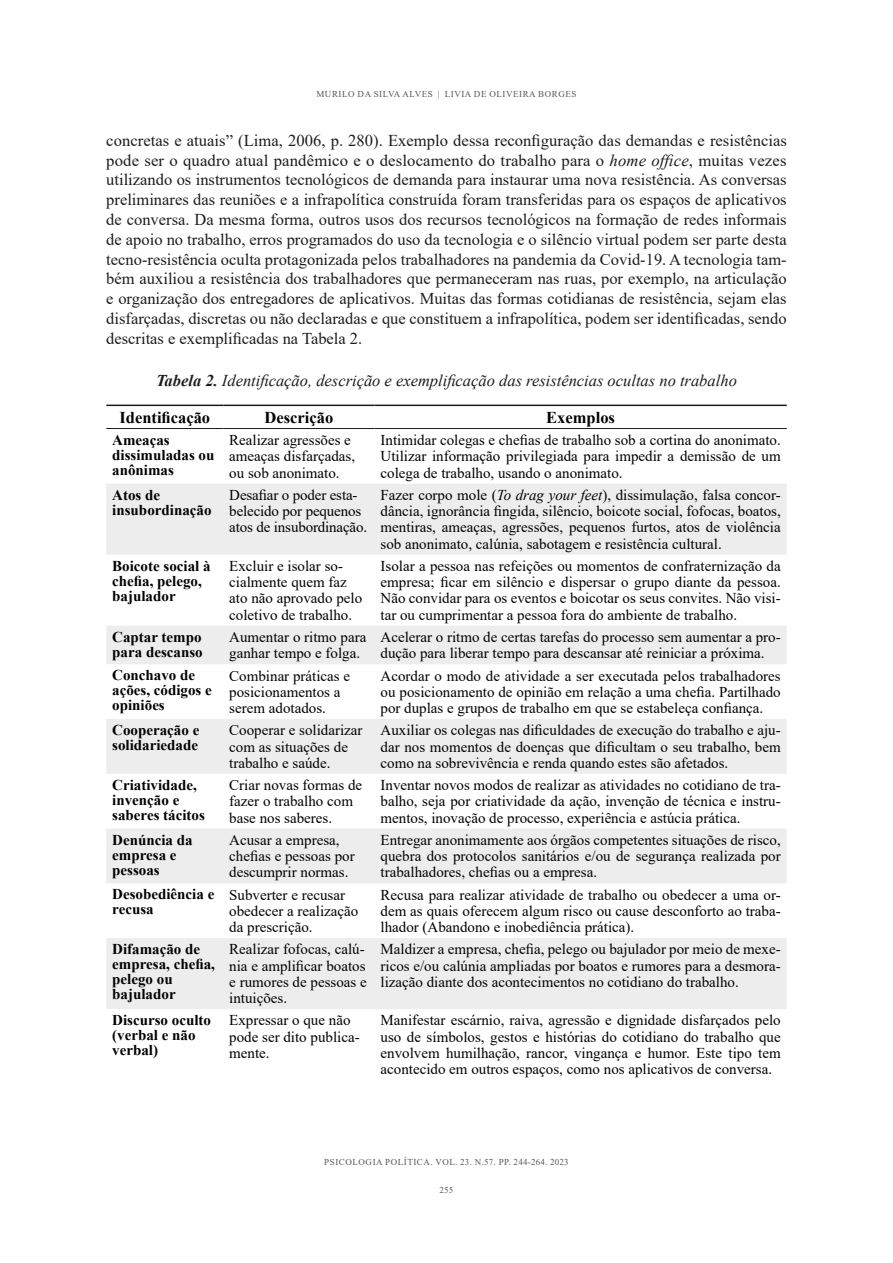
<style>
.page{position:relative;width:893px;height:1263px;background:#fff}
.page>*{position:absolute;margin:0;border:0;box-sizing:border-box;transform-origin:0 0}
.t1{font:16.5px/19.8px "Times New Roman";color:#1d1d1b;text-align:justify}
.t2{font:italic 16.5px "Times New Roman";color:#1d1d1b}
.t3{font:700 16.5px "Times New Roman";color:#020203}
.t4{font:15px/16.2px "Times New Roman";color:#020203}
.t5{font:700 15px/15px "Times New Roman";color:#020203}
.t6{font:9px "Times New Roman";letter-spacing:.06em;color:#575756}
.s1{font-style:italic}
.s2{font-weight:700}
</style>
<div class="page">
<svg style="left:106px;top:484px;width:681px;height:525px;fill:#ededed"></svg>
<hr style="left:106px;top:405px;width:117px;height:1px;background:#1d1d1b">
<hr style="left:223px;top:405px;width:151px;height:1px;background:#1d1d1b">
<hr style="left:374px;top:405px;width:413px;height:1px;background:#1d1d1b">
<hr style="left:106px;top:428px;width:117px;height:1px;background:#1d1d1b">
<hr style="left:223px;top:428px;width:151px;height:1px;background:#1d1d1b">
<hr style="left:374px;top:428px;width:413px;height:1px;background:#1d1d1b">
<p class="t6" style="left:316px;top:88px;width:262px">MURILO DA SILVA ALVES | LIVIA DE OLIVEIRA BORGES</p>
<p class="t1" style="left:106px;top:130px;width:682px">concretas e atuais” (Lima, 2006, p. 280). Exemplo dessa reconfiguração das demandas e resistências pode ser o quadro atual pandêmico e o deslocamento do trabalho para o <span class="s1">home office</span>, muitas vezes utilizando os instrumentos tecnológicos de demanda para instaurar uma nova resistência. As conversas preliminares das reuniões e a infrapolítica construída foram transferidas para os espaços de aplicativos de conversa. Da mesma forma, outros usos dos recursos tecnológicos na formação de redes informais de apoio no trabalho, erros programados do uso da tecnologia e o silêncio virtual podem ser parte desta tecno-resistência oculta protagonizada pelos trabalhadores na pandemia da Covid-19. A tecnologia tam&shy;bém auxiliou a resistência dos trabalhadores que permaneceram nas ruas, por exemplo, na articulação e organização dos entregadores de aplicativos. Muitas das formas cotidianas de resistência, sejam elas disfarçadas, discretas ou não declaradas e que constituem a infrapolítica, podem ser identificadas, sendo descritas e exemplificadas na Tabela 2.</p>
<p class="t2" style="left:156px;top:369px;width:582px"><span class="s2">Tabela 2.</span> Identificação, descrição e exemplificação das resistências ocultas no trabalho</p>
<p class="t3" style="left:119px;top:405px;width:92px">Identificação</p>
<p class="t3" style="left:265px;top:405px;width:70px">Descrição</p>
<p class="t3" style="left:546px;top:405px;width:70px">Exemplos</p>
<p class="t5" style="left:112px;top:432px;width:104px">Ameaças dissimuladas ou anônimas</p>
<p class="t4" style="left:229px;top:432px;width:127px">Realizar agressões e ameaças disfarçadas, ou sob anonimato.</p>
<p class="t4" style="left:380px;top:432px;width:402px;text-align:justify">Intimidar colegas e chefias de trabalho sob a cortina do anonimato.<br>Utilizar informação privilegiada para impedir a demissão de um colega de trabalho, usando o anonimato.</p>
<p class="t5" style="left:112px;top:487px;width:101px">Atos de insubordinação</p>
<p class="t4" style="left:229px;top:486px;width:139px">Desafiar o poder esta&shy;belecido por pequenos atos de insubordinação.</p>
<p class="t4" style="left:380px;top:486px;width:402px;text-align:justify">Fazer corpo mole (<span class="s1">To drag your feet</span>), dissimulação, falsa concor&shy;dância, ignorância fingida, silêncio, boicote social, fofocas, boatos, mentiras, ameaças, agressões, pequenos furtos, atos de violência sob anonimato, calúnia, sabotagem e resistência cultural.</p>
<p class="t5" style="left:112px;top:558px;width:100px">Boicote social à chefia, pelego, bajulador</p>
<p class="t4" style="left:229px;top:557px;width:134px">Excluir e isolar so&shy;cialmente quem faz ato não aprovado pelo coletivo de trabalho.</p>
<p class="t4" style="left:380px;top:557px;width:402px;text-align:justify">Isolar a pessoa nas refeições ou momentos de confraternização da empresa; ficar em silêncio e dispersar o grupo diante da pessoa.<br>Não convidar para os eventos e boicotar os seus convites. Não visi&shy;tar ou cumprimentar a pessoa fora do ambiente de trabalho.</p>
<p class="t5" style="left:112px;top:629px;width:92px">Captar tempo para descanso</p>
<p class="t4" style="left:229px;top:628px;width:139px">Aumentar o ritmo para ganhar tempo e folga.</p>
<p class="t4" style="left:380px;top:628px;width:402px">Acelerar o ritmo de certas tarefas do processo sem aumentar a pro&shy;dução para liberar tempo para descansar até reiniciar a próxima.</p>
<p class="t5" style="left:112px;top:667px;width:101px">Conchavo de ações, códigos e opiniões</p>
<p class="t4" style="left:229px;top:667px;width:122px">Combinar práticas e posicionamentos a serem adotados.</p>
<p class="t4" style="left:380px;top:667px;width:402px;text-align:justify">Acordar o modo de atividade a ser executada pelos trabalhadores ou posicionamento de opinião em relação a uma chefia. Partilhado por duplas e grupos de trabalho em que se estabeleça confiança.</p>
<p class="t5" style="left:112px;top:722px;width:89px">Cooperação e solidariedade</p>
<p class="t4" style="left:229px;top:722px;width:135px">Cooperar e solidarizar com as situações de trabalho e saúde.</p>
<p class="t4" style="left:380px;top:722px;width:402px;text-align:justify">Auxiliar os colegas nas dificuldades de execução do trabalho e aju&shy;dar nos momentos de doenças que dificultam o seu trabalho, bem como na sobrevivência e renda quando estes são afetados.</p>
<p class="t5" style="left:112px;top:777px;width:94px">Criatividade, invenção e saberes tácitos</p>
<p class="t4" style="left:229px;top:776px;width:134px">Criar novas formas de fazer o trabalho com base nos saberes.</p>
<p class="t4" style="left:380px;top:776px;width:402px;text-align:justify">Inventar novos modos de realizar as atividades no cotidiano de tra&shy;balho, seja por criatividade da ação, invenção de técnica e instru&shy;mentos, inovação de processo, experiência e astúcia prática.</p>
<p class="t5" style="left:112px;top:832px;width:82px">Denúncia da empresa e pessoas</p>
<p class="t4" style="left:229px;top:831px;width:127px">Acusar a empresa, chefias e pessoas por descumprir normas.</p>
<p class="t4" style="left:380px;top:831px;width:402px;text-align:justify">Entregar anonimamente aos órgãos competentes situações de risco, quebra dos protocolos sanitários e/ou de segurança realizada por trabalhadores, chefias ou a empresa.</p>
<p class="t5" style="left:112px;top:886px;width:104px">Desobediência e recusa</p>
<p class="t4" style="left:229px;top:886px;width:131px">Subverter e recusar obedecer a realização da prescrição.</p>
<p class="t4" style="left:380px;top:886px;width:402px;text-align:justify">Recusa para realizar atividade de trabalho ou obedecer a uma or&shy;dem as quais oferecem algum risco ou cause desconforto ao traba&shy;lhador (Abandono e inobediência prática).</p>
<p class="t5" style="left:112px;top:941px;width:104px">Difamação de empresa, chefia, pelego ou bajulador</p>
<p class="t4" style="left:229px;top:941px;width:139px">Realizar fofocas, calú&shy;nia e amplificar boatos e rumores de pessoas e intuições.</p>
<p class="t4" style="left:380px;top:941px;width:402px;text-align:justify">Maldizer a empresa, chefia, pelego ou bajulador por meio de mexe&shy;ricos e/ou calúnia ampliadas por boatos e rumores para a desmora&shy;lização diante dos acontecimentos no cotidiano do trabalho.</p>
<p class="t5" style="left:112px;top:1012px;width:100px">Discurso oculto (verbal e não verbal)</p>
<p class="t4" style="left:229px;top:1012px;width:132px">Expressar o que não pode ser dito publica&shy;mente.</p>
<p class="t4" style="left:380px;top:1012px;width:402px;text-align:justify">Manifestar escárnio, raiva, agressão e dignidade disfarçados pelo uso de símbolos, gestos e histórias do cotidiano do trabalho que envolvem humilhação, rancor, vingança e humor. Este tipo tem acontecido em outros espaços, como nos aplicativos de conversa.</p>
<p class="t6" style="left:324px;top:1156px;width:246px">PSICOLOGIA POLÍTICA. VOL. 23. N.57. PP. 244-264. 2023</p>
<p class="t6" style="left:439px;top:1183px;width:15px">255</p>
</div>
